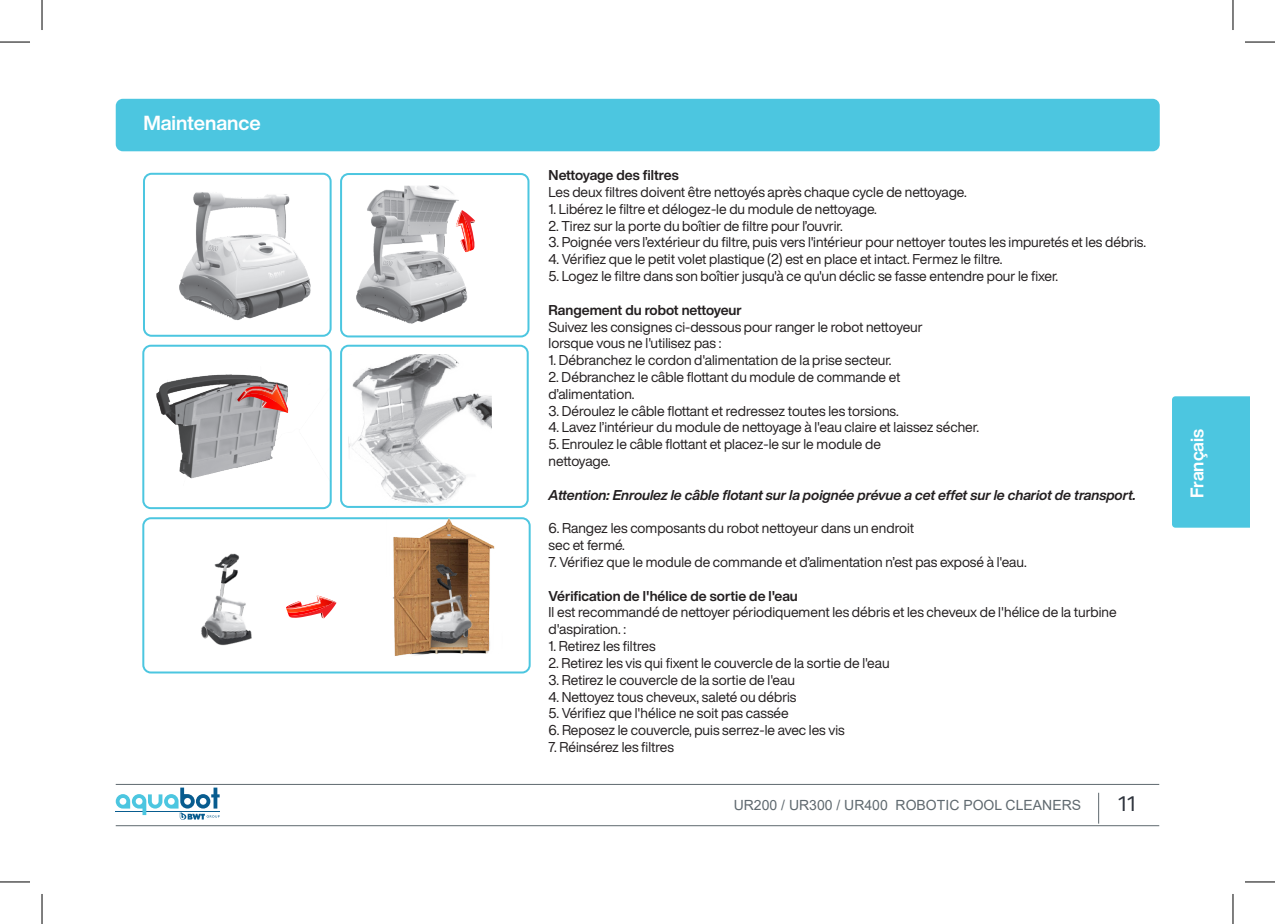
<style>
.page{position:relative;width:1275px;height:924px;background:#fff}
.page>*{position:absolute;margin:0;border:0;box-sizing:border-box;transform-origin:0 0}
.t1{font:22px "Fira Sans";color:#2d323b}
.t2{font:700 20px "Helvetica Now Display";color:#fff}
.t3{font:700 18px "Helvetica Now Display";color:#fff}
.t4{font:14px/16.8px "Helvetica Now Display";color:#231f20}
.t5{font:italic 700 14px "Helvetica Now Display";color:#231f20}
.t6{font:700 14px "Helvetica Now Display";color:#231f20}
.t7{font:14px "Arial";color:#5f696f}
</style>
<div class="page">
<div style="left:1172px;top:396px;width:78px;height:131px;background:#4cc6e0"></div>
<div style="left:1187px;top:426px;width:22px;height:71px;background:#4cc6e0"></div>
<hr style="left:116px;top:824px;width:1043px;height:1px;background:#5f696f">
<hr style="left:116px;top:783px;width:1043px;height:1px;background:#5f696f">
<hr style="left:1098px;top:792px;width:1px;height:31px;background:#5f696f">
<svg style="left:116px;top:787px;width:104px;height:32px"></svg>
<div style="left:116px;top:99px;width:1043px;height:52px;background:#4cc6e0;border-radius:7px"></div>
<img style="left:325px;top:185px;width:173px;height:165px">
<div style="left:340px;top:173px;width:189px;height:164px;border:2px solid #4cc6e0;border-radius:8px"></div>
<img style="left:348px;top:354px;width:144px;height:149px">
<div style="left:340px;top:344px;width:189px;height:163px;border:2px solid #4cc6e0;border-radius:8px"></div>
<div style="left:142px;top:344px;width:190px;height:165px;border:2px solid #4cc6e0;border-radius:8px"></div>
<img style="left:144px;top:359px;width:186px;height:126px">
<div style="left:142px;top:517px;width:388px;height:156px;border:2px solid #4cc6e0;border-radius:8px"></div>
<img style="left:367px;top:517px;width:150px;height:139px">
<svg style="left:286px;top:595px;width:51px;height:23px"></svg>
<img style="left:214px;top:553px;width:26px;height:32px">
<img style="left:432px;top:559px;width:35px;height:26px">
<svg style="left:237px;top:383px;width:52px;height:31px;background:#c6746f"></svg>
<svg style="left:456px;top:210px;width:20px;height:42px"></svg>
<img style="left:143px;top:173px;width:227px;height:156px">
<img style="left:185px;top:585px;width:88px;height:88px">
<img style="left:403px;top:585px;width:88px;height:88px">
<hr style="left:0;top:42px;width:30px;height:1px;background:#000">
<hr style="left:1245px;top:42px;width:30px;height:1px;background:#000">
<hr style="left:0;top:881px;width:30px;height:1px;background:#000">
<hr style="left:1245px;top:881px;width:30px;height:1px;background:#000">
<hr style="left:42px;top:0;width:1px;height:30px;background:#000">
<hr style="left:42px;top:893px;width:1px;height:30px;background:#000">
<hr style="left:1232px;top:0;width:1px;height:30px;background:#000">
<hr style="left:1232px;top:893px;width:1px;height:30px;background:#000">
<p class="t2" style="left:143px;top:108px;width:119px">Maintenance</p>
<p class="t6" style="left:548px;top:165px;width:132px">Nettoyage des filtres</p>
<p class="t4" style="left:548px;top:183px;width:419px">Les deux filtres doivent être nettoyés après chaque cycle de nettoyage.</p>
<p class="t4" style="left:548px;top:200px;width:330px">1. Libérez le filtre et délogez-le du module de nettoyage.</p>
<p class="t4" style="left:548px;top:217px;width:296px">2. Tirez sur la porte du boîtier de filtre pour l’ouvrir.</p>
<p class="t4" style="left:548px;top:234px;width:599px">3. Poignée vers l’extérieur du filtre, puis vers l'intérieur pour nettoyer toutes les impuretés et les débris.</p>
<p class="t4" style="left:548px;top:251px;width:455px">4. Vérifiez que le petit volet plastique (2) est en place et intact. Fermez le filtre.</p>
<p class="t4" style="left:548px;top:267px;width:511px">5. Logez le filtre dans son boîtier jusqu'à ce qu'un déclic se fasse entendre pour le fixer.</p>
<p class="t6" style="left:548px;top:300px;width:195px">Rangement du robot nettoyeur</p>
<p class="t4" style="left:548px;top:318px;width:375px">Suivez les consignes ci-dessous pour ranger le robot nettoyeur</p>
<p class="t4" style="left:548px;top:335px;width:174px">lorsque vous ne l'utilisez pas :</p>
<p class="t4" style="left:548px;top:351px;width:344px">1. Débranchez le cordon d'alimentation de la prise secteur.</p>
<p class="t4" style="left:548px;top:368px;width:353px">2. Débranchez le câble flottant du module de commande et</p>
<p class="t4" style="left:548px;top:385px;width:87px">d’alimentation.</p>
<p class="t4" style="left:548px;top:402px;width:352px">3. Déroulez le câble flottant et redressez toutes les torsions.</p>
<p class="t4" style="left:548px;top:419px;width:432px">4. Lavez l’intérieur du module de nettoyage à l'eau claire et laissez sécher.</p>
<p class="t4" style="left:548px;top:435px;width:334px">5. Enroulez le câble flottant et placez-le sur le module de</p>
<p class="t4" style="left:548px;top:452px;width:63px">nettoyage.</p>
<p class="t5" style="left:548px;top:485px;width:589px">Attention: Enroulez le câble flotant sur la poignée prévue a cet effet sur le chariot de transport.</p>
<p class="t4" style="left:548px;top:519px;width:367px">6. Rangez les composants du robot nettoyeur dans un endroit</p>
<p class="t4" style="left:548px;top:536px;width:78px">sec et fermé.</p>
<p class="t4" style="left:548px;top:553px;width:479px">7. Vérifiez que le module de commande et d’alimentation n’est pas exposé à l'eau.</p>
<p class="t6" style="left:548px;top:585px;width:251px">Vérification de l'hélice de sortie de l'eau</p>
<p class="t4" style="left:548px;top:603px;width:569px">Il est recommandé de nettoyer périodiquement les débris et les cheveux de l'hélice de la turbine d'aspiration. :</p>
<p class="t4" style="left:548px;top:637px;width:108px">1. Retirez les filtres</p>
<p class="t4" style="left:548px;top:654px;width:342px">2. Retirez les vis qui fixent le couvercle de la sortie de l'eau</p>
<p class="t4" style="left:548px;top:671px;width:248px">3. Retirez le couvercle de la sortie de l'eau</p>
<p class="t4" style="left:548px;top:687px;width:249px">4. Nettoyez tous cheveux, saleté ou débris</p>
<p class="t4" style="left:548px;top:704px;width:242px">5. Vérifiez que l'hélice ne soit pas cassée</p>
<p class="t4" style="left:548px;top:721px;width:297px">6. Reposez le couvercle, puis serrez-le avec les vis</p>
<p class="t4" style="left:548px;top:738px;width:127px">7. Réinsérez les filtres</p>
<p class="t7" style="left:733px;top:795px;width:349px">UR200 / UR300 / UR400 ROBOTIC POOL CLEANERS</p>
<h1 class="t1" style="left:1117px;top:787px;width:20px">11</h1>
<p class="t3" style="left:1184px;top:497px;width:70px;rotate:-90deg">Français</p>
</div>
